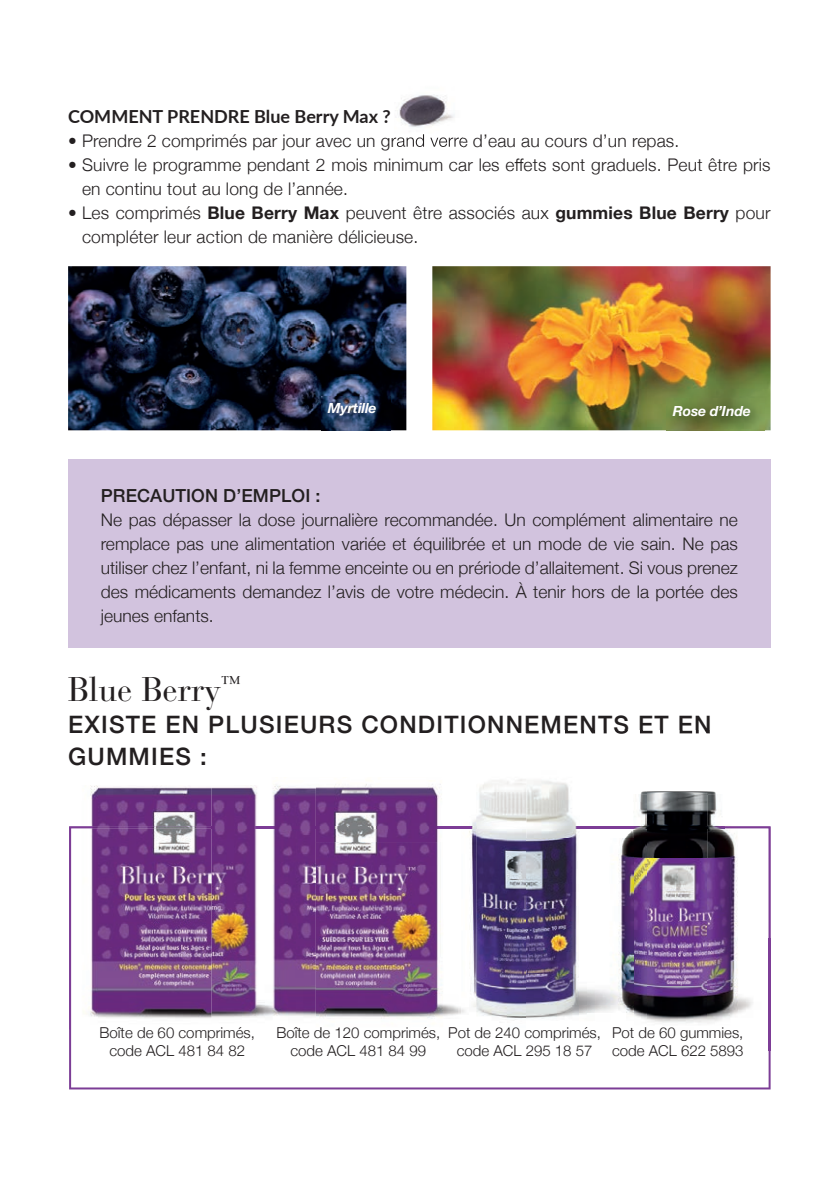
<style>
.page{position:relative;width:840px;height:1191px;background:#fff}
.page>*{position:absolute;margin:0;border:0;box-sizing:border-box;transform-origin:0 0}
.t1{font:34px "Bauer Bodoni";color:#231f20}
.t2{font:500 24px/32px "Helvetica Neue";letter-spacing:.05em;color:#231f20}
.t3{font:700 18px "Lato";color:#231f20}
.t4{font:500 18px "Helvetica Neue";letter-spacing:.005em;color:#231f20}
.t5{font:300 17.4px/24px "Helvetica Neue";letter-spacing:.01em;color:#231f20}
.t6{font:300 15px/18px "Helvetica Neue";color:#231f20;text-align:center}
.t7{font:italic 700 14px "Helvetica Neue LT Std";letter-spacing:-.01em;color:#fff}
.s1{font-weight:700}
</style>
<div class="page">
<svg style="left:69px;top:1029px;width:701px;height:60px"></svg>
<img style="left:68px;top:266px;width:338px;height:164px">
<img style="left:432px;top:266px;width:338px;height:164px">
<img style="left:666px;top:399px;width:98px;height:32px">
<img style="left:321px;top:430px;width:69px;height:1px">
<img style="left:321px;top:396px;width:69px;height:34px">
<div style="left:68px;top:459px;width:702px;height:188px;background:#d2c3de"></div>
<img style="left:399px;top:95px;width:56px;height:33px">
<img style="left:394px;top:134px;width:68px;height:13px">
<img style="left:316px;top:784px;width:145px;height:58px">
<img style="left:274px;top:842px;width:187px;height:196px">
<img style="left:211px;top:1029px;width:63px;height:9px">
<img style="left:316px;top:826px;width:145px;height:2px">
<img style="left:461px;top:779px;width:171px;height:264px">
<img style="left:476px;top:826px;width:156px;height:2px">
<img style="left:461px;top:779px;width:15px;height:259px">
<svg style="left:461px;top:826px;width:15px;height:2px"></svg>
<img style="left:90px;top:785px;width:226px;height:244px">
<img style="left:69px;top:826px;width:142px;height:203px">
<img style="left:586px;top:779px;width:120px;height:15px">
<img style="left:632px;top:794px;width:139px;height:192px">
<img style="left:526px;top:1043px;width:60px;height:8px">
<img style="left:586px;top:986px;width:185px;height:65px">
<img style="left:724px;top:826px;width:46px;height:112px">
<img style="left:768px;top:938px;width:2px;height:113px">
<img style="left:526px;top:730px;width:184px;height:4px">
<p class="t3" style="left:68px;top:103px;width:324px">COMMENT PRENDRE Blue Berry Max ?</p>
<p class="t5" style="left:68px;top:127px;width:612px">• Prendre 2 comprimés par jour avec un grand verre d’eau au cours d’un repas.</p>
<p class="t5" style="left:82px;top:151px;width:689px;text-indent:-14px">• Suivre le programme pendant 2 mois minimum car les effets sont graduels. Peut être pris en continu tout au long de l’année.</p>
<p class="t5" style="left:82px;top:199px;width:689px;text-indent:-14px">• Les comprimés <span class="s1">Blue Berry Max</span> peuvent être associés aux <span class="s1">gummies Blue Berry</span> pour compléter leur action de manière délicieuse.</p>
<p class="t7" style="left:328px;top:399px;width:50px">Myrtille</p>
<p class="t7" style="left:672px;top:402px;width:79px">Rose d’Inde</p>
<p class="t4" style="left:101px;top:481px;width:221px">PRECAUTION D’EMPLOI :</p>
<p class="t5" style="left:101px;top:506px;width:638px;text-align:justify">Ne pas dépasser la dose journalière recommandée. Un complément alimentaire ne remplace pas une alimentation variée et équilibrée et un mode de vie sain. Ne pas utiliser chez l’enfant, ni la femme enceinte ou en prériode d’allaitement. Si vous prenez des médicaments demandez l’avis de votre médecin. À tenir hors de la portée des jeunes enfants.</p>
<h1 class="t1" style="left:68px;top:669px;width:174px">Blue Berry<sup>™</sup></h1>
<h2 class="t2" style="left:68px;top:707px;width:644px">EXISTE EN PLUSIEURS CONDITIONNEMENTS ET EN<br>GUMMIES :</h2>
<p class="t6" style="left:99px;top:1023px;width:157px">Boîte de 60 comprimés, code ACL 481 84 82</p>
<p class="t6" style="left:276px;top:1023px;width:165px">Boîte de 120 comprimés, code ACL 481 84 99</p>
<p class="t6" style="left:448px;top:1023px;width:154px">Pot de 240 comprimés, code ACL 295 18 57</p>
<p class="t6" style="left:611px;top:1023px;width:133px;text-align:left">Pot de 60 gummies, code ACL 622 5893</p>
</div>
